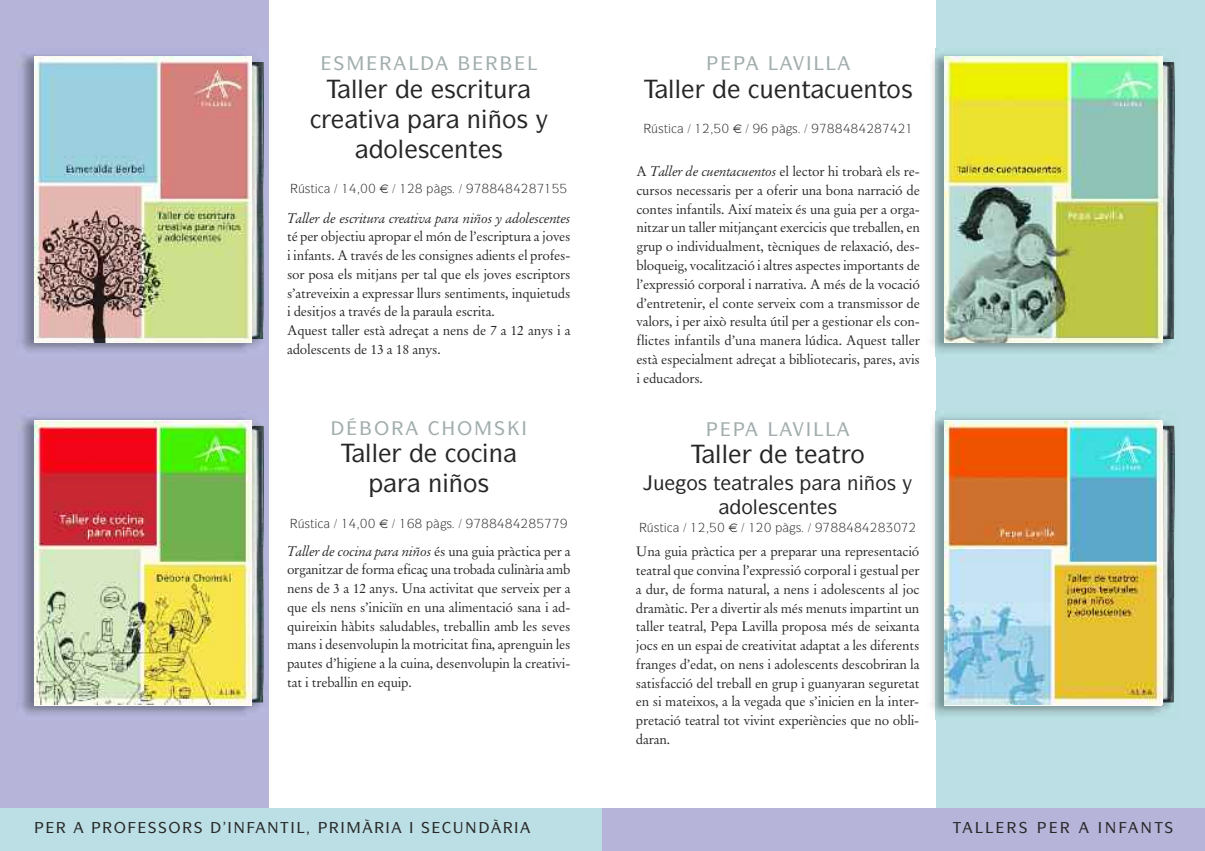
<style>
.page{position:relative;width:1205px;height:851px;background:#fff}
.page>*{position:absolute;margin:0;border:0;box-sizing:border-box;transform-origin:0 0}
.t1{font:500 25px "Itc Symbol";color:#272627}
.t2{font:500 20px "Itc Symbol";color:#272627}
.t3{font:13.75px/18.8px "Garamand Classic";letter-spacing:-.015em;color:#272627;text-align:justify}
.t4{font:italic 13.75px "Garamand Classic";letter-spacing:-.015em;color:#272627}
.s1{font-style:italic}
</style>
<div class="page">
<div style="left:0;top:0;width:269px;height:850px;background:#b6b4d9"></div>
<div style="left:0;top:808px;width:602px;height:42px;background:#bbdfe4"></div>
<div style="left:935px;top:0;width:270px;height:850px;background:#bbdfe4"></div>
<div style="left:602px;top:808px;width:603px;height:42px;background:#b6b4d9"></div>
<img style="left:20px;top:54px;width:241px;height:297px">
<img style="left:251px;top:62px;width:13px;height:277px">
<img style="left:34px;top:57px;width:217px;height:285px">
<img style="left:20px;top:417px;width:243px;height:297px">
<img style="left:251px;top:425px;width:13px;height:277px">
<img style="left:34px;top:421px;width:217px;height:283px">
<img style="left:931px;top:54px;width:244px;height:299px">
<img style="left:1162px;top:62px;width:12px;height:277px">
<img style="left:945px;top:57px;width:217px;height:285px">
<img style="left:931px;top:417px;width:244px;height:299px">
<img style="left:1162px;top:425px;width:12px;height:277px">
<img style="left:945px;top:421px;width:217px;height:283px">
<h1 class="t1" style="left:444px;top:79px;width:65px">▲ ▼◆</h1>
<h1 class="t1" style="left:467px;top:109px;width:63px">■ □▲</h1>
<h1 class="t1" style="left:383px;top:139px;width:121px">□●▲ ■▼▲</h1>
<p class="t4" style="left:287px;top:212px;width:285px">Taller de escritura creativa para niños y adolescentes</p>
<p class="t3" style="left:287px;top:229px;width:285px;text-align:left">té per objectiu apropar el món de l’escriptura a joves i infants. A través de les consignes adients el profes&shy;sor posa els mitjans per tal que els joves escriptors s’atreveixin a expressar llurs sentiments, inquietuds i desitjos a través de la paraula escrita.<br>Aquest taller està adreçat a nens de 7 a 12 anys i a adolescents de 13 a 18 anys.</p>
<h1 class="t1" style="left:428px;top:474px;width:63px">■ □▲</h1>
<p class="t3" style="left:287px;top:543px;width:285px"><span class="s1">Taller de cocina para niños</span> és una guia pràctica per a organitzar de forma eficaç una trobada culinària amb nens de 3 a 12 anys. Una activitat que serveix per a que els nens s’iniciïn en una alimentació sana i ad&shy;quireixin hàbits saludables, treballin amb les seves mans i desenvolupin la motricitat fina, aprenguin les pautes d’higiene a la cuina, desenvolupin la creativi&shy;tat i treballin en equip.</p>
<h1 class="t1" style="left:759px;top:79px;width:155px">◆ ■▼ ◆ ■▼□▲</h1>
<p class="t3" style="left:636px;top:164px;width:285px">A <span class="s1">Taller de cuentacuentos</span> el lector hi trobarà els re&shy;cursos necessaris per a oferir una bona narració de contes infantils. Així mateix és una guia per a orga&shy;nitzar un taller mitjançant exercicis que treballen, en grup o individualment, tècniques de relaxació, des&shy;bloqueig, vocalització i altres aspectes importants de l’expressió corporal i narrativa. A més de la vocació d’entretenir, el conte serveix com a transmissor de valors, i per això resulta útil per a gestionar els con&shy;flictes infantils d’una manera lúdica. Aquest taller està especialment adreçat a bibliotecaris, pares, avis i educadors.</p>
<h1 class="t1" style="left:795px;top:445px;width:71px">▼ ▼□</h1>
<h2 class="t2" style="left:653px;top:475px;width:142px">◆ □▲▼ ▼ ●▲</h2>
<h2 class="t2" style="left:847px;top:475px;width:50px">■ □▲</h2>
<h2 class="t2" style="left:741px;top:499px;width:97px">□●▲ ■▼▲</h2>
<p class="t3" style="left:636px;top:543px;width:285px">Una guia pràctica per a preparar una representació teatral que convina l’expressió corporal i gestual per a dur, de forma natural, a nens i adolescents al joc dramàtic. Per a divertir als més menuts impartint un taller teatral, Pepa Lavilla proposa més de seixanta jocs en un espai de creativitat adaptat a les diferents franges d’edat, on nens i adolescents descobriran la satisfacció del treball en grup i guanyaran seguretat en si mateixos, a la vegada que s’inicien en la inter&shy;pretació teatral tot vivint experiències que no obli&shy;daran.</p>
</div>
